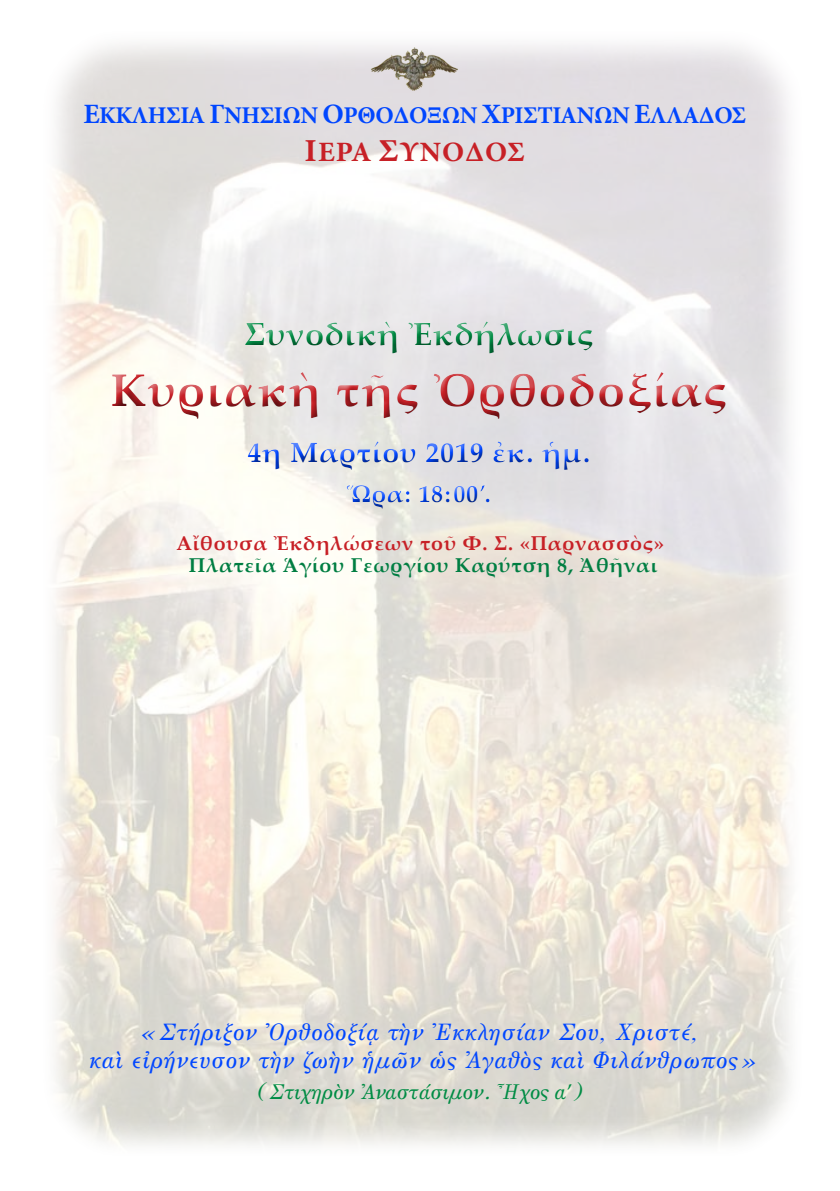
<style>
.page{position:relative;width:840px;height:1191px;background:#fff}
.page>*{position:absolute;margin:0;border:0;box-sizing:border-box;transform-origin:0 0}
.t1{font:700 46px "Palatino Linotype";letter-spacing:.04em;color:#c72026}
.t2{font:700 32px "Palatino Linotype";letter-spacing:.02em;color:#008c44}
.t3{font:700 28px "Palatino Linotype";letter-spacing:.03em;color:#0046ff}
.t4{font:700 28px "Minion Pro";letter-spacing:.03em;color:#c72026}
.t5{font:700 24px "Minion Pro";letter-spacing:-.02em;color:#0046ff}
.t6{font:700 24px "Palatino Linotype";letter-spacing:.03em;color:#0046ff}
.t7{font:23.6px "GFS Olga";letter-spacing:.04em;color:#0046ff}
.t8{font:21.2px "GFS Olga";color:#008c44}
.t9{font:700 20px "Palatino Linotype";letter-spacing:.04em;color:#c72026}
.t10{font:700 20px "Palatino Linotype";letter-spacing:.04em;color:#007e42}
.s1{font-size:28px}
.s2{font-size:32px}
.s3{font-weight:400}
.s4{font-family:"Palatino Linotype"}
</style>
<div class="page">
<img style="left:53px;top:44px;width:739px;height:1102px">
<div style="left:102px;top:314px;width:638px;height:201px;background:#231f20;opacity:.75"></div>
<img style="left:367px;top:44px;width:95px;height:52px">
<p class="t5" style="left:83px;top:99px;width:664px"><span class="s1">Ε</span>ΚΚΛΗΣΙΑ <span class="s1">Γ</span>ΝΗΣΙΩΝ <span class="s1">Ο</span>ΡΘΟΔΟΞΩΝ <span class="s1">Χ</span>ΡΙΣΤΙΑΝΩΝ <span class="s1">Ε</span>ΛΛΑΔΟΣ</p>
<p class="t4" style="left:304px;top:132px;width:222px"><span class="s2">Ι</span>ΕΡΑ <span class="s2">Σ</span>ΥΝΟΔΟΣ</p>
<h2 class="t2" style="left:244px;top:312px;width:350px">Συνοδικὴ Ἐκδήλωσις</h2>
<h1 class="t1" style="left:111px;top:358px;width:617px">Κυριακὴ τῆς Ὀρθοδοξίας</h1>
<p class="t3" style="left:247px;top:432px;width:344px">4η Μαρτίου 2019 ἐκ. ἡμ.</p>
<p class="t6" style="left:346px;top:476px;width:146px">Ὥρα: 18:00<span class="s3">’</span>.</p>
<p class="t9" style="left:176px;top:529px;width:489px">Αἴθουσα Ἐκδηλώσεων τοῦ Φ. Σ. «Παρνασσὸς»</p>
<p class="t10" style="left:189px;top:551px;width:469px">Πλατεῖα Ἁγίου Γεωργίου Καρύτση 8, Ἀθῆναι</p>
<p class="t7" style="left:140px;top:1021px;width:558px">« Στήριξον Ὀρθοδοξίᾳ τὴν Ἐκκλησίαν Σου, Χριστέ,</p>
<p class="t7" style="left:89px;top:1049px;width:666px">καὶ εἰρήνευσον τὴν ζωὴν ἡμῶν ὡς Ἀγαθὸς καὶ Φιλάνθρωπος»</p>
<p class="t8" style="left:258px;top:1082px;width:325px">(Στιχηρὸν Ἀναστάσιμον. Ἦχος α<span class="s4">’</span>)</p>
</div>
